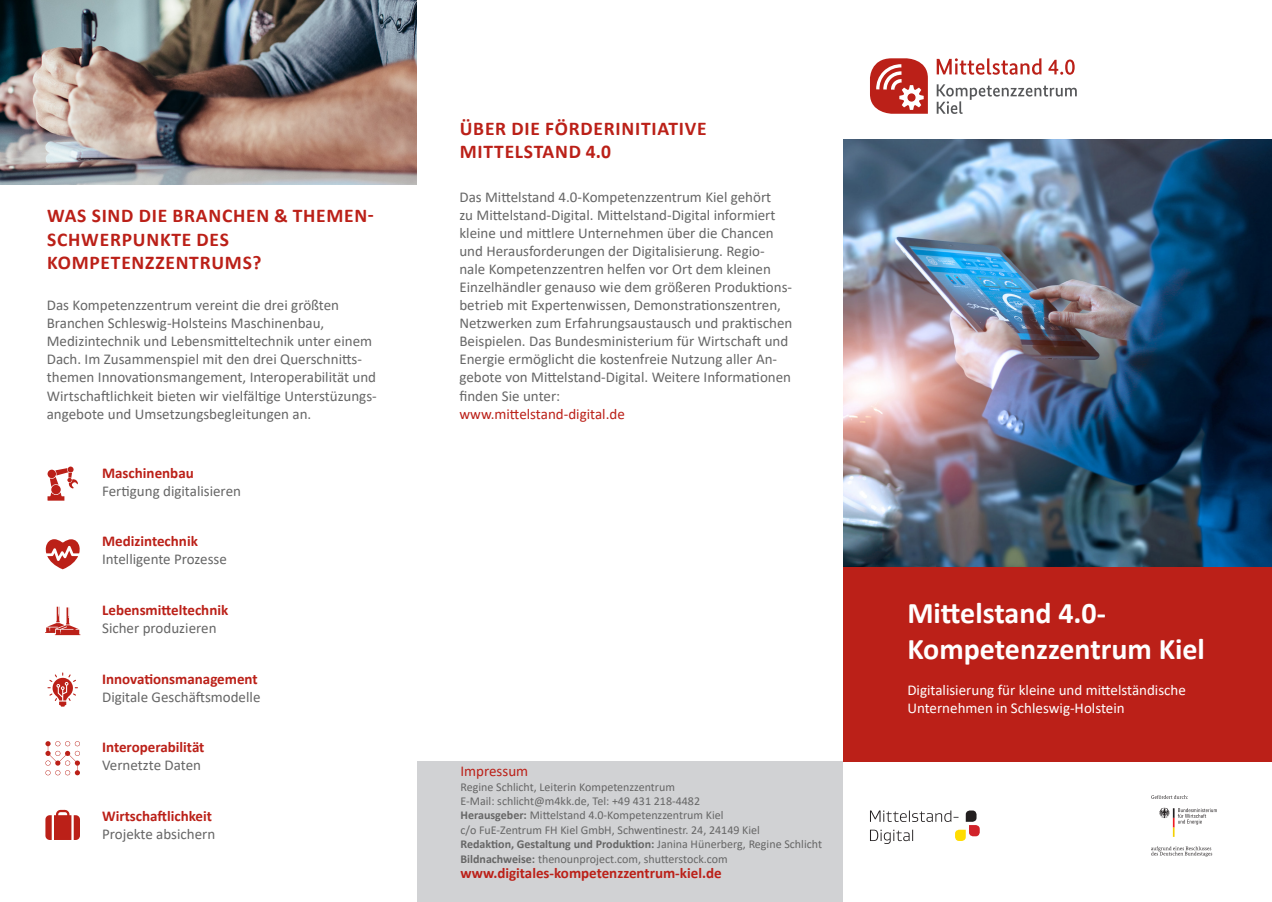
<style>
.page{position:relative;width:1272px;height:902px;background:#fff}
.page>*{position:absolute;margin:0;border:0;box-sizing:border-box;transform-origin:0 0}
.t1{font:700 30px "Calibri";color:#fff}
.t2{font:700 19.5px/23.4px "Calibri";letter-spacing:.04em;color:#bb2018}
.t3{font:15px/18px "Calibri";color:#666}
.t4{font:700 15px "Calibri";color:#bb2018}
.t5{font:15px "Calibri";color:#fff}
.t6{font:15px "Calibri";color:#bb2018}
.t7{font:12px "Calibri";color:#666}
.t8{font:700 12px "Calibri";color:#666}
.s1{font-weight:700}
.s2{font-weight:400}
</style>
<div class="page">
<svg style="left:870px;top:810px;width:109px;height:33px"></svg>
<svg style="left:936px;top:58px;width:138px;height:17px"></svg>
<svg style="left:936px;top:84px;width:140px;height:30px"></svg>
<svg style="left:870px;top:58px;width:57px;height:56px"></svg>
<div style="left:843px;top:567px;width:428px;height:194px;background:#bb2018"></div>
<img style="left:843px;top:139px;width:428px;height:428px">
<img style="left:0;top:0;width:417px;height:184px">
<svg style="left:45px;top:809px;width:35px;height:30px"></svg>
<svg style="left:46px;top:539px;width:34px;height:30px"></svg>
<svg style="left:45px;top:606px;width:35px;height:29px"></svg>
<svg style="left:47px;top:672px;width:31px;height:34px"></svg>
<svg style="left:45px;top:741px;width:35px;height:34px"></svg>
<svg style="left:47px;top:466px;width:31px;height:34px"></svg>
<svg style="left:1159px;top:807px;width:57px;height:29px"></svg>
<svg style="left:1151px;top:795px;width:37px;height:3px"></svg>
<svg style="left:1151px;top:846px;width:61px;height:10px"></svg>
<div style="left:417px;top:761px;width:425px;height:140px;background:#d1d2d4"></div>
<p class="t2" style="left:47px;top:204px;width:328px">WAS SIND DIE BRANCHEN &amp; THEMEN-<br>SCHWERPUNKTE DES</p>
<p class="t2" style="left:47px;top:250px;width:216px">KOMPETENZZENTRUMS?</p>
<p class="t3" style="left:47px;top:296px;width:294px">Das Kompetenzzentrum vereint die drei größten</p>
<p class="t3" style="left:47px;top:314px;width:279px">Branchen Schleswig-Holsteins Maschinenbau,</p>
<p class="t3" style="left:47px;top:332px;width:331px">Medizintechnik und Lebensmitteltechnik unter einem Dach. Im Zusammenspiel mit den drei Querschnitts&shy;themen Innovationsmangement, Interoperabilität und Wirtschaftlichkeit bieten wir vielfältige Unterstüzungs&shy;angebote und Umsetzungsbegleitungen an.</p>
<p class="t4" style="left:102px;top:462px;width:93px">Maschinenbau</p>
<p class="t3" style="left:102px;top:481px;width:140px">Fertigung digitalisieren</p>
<p class="t4" style="left:102px;top:531px;width:97px">Medizintechnik</p>
<p class="t3" style="left:102px;top:550px;width:126px">Intelligente Prozesse</p>
<p class="t4" style="left:102px;top:599px;width:128px">Lebensmitteltechnik</p>
<p class="t3" style="left:102px;top:618px;width:116px">Sicher produzieren</p>
<p class="t4" style="left:102px;top:668px;width:157px">Innovationsmanagement</p>
<p class="t3" style="left:102px;top:687px;width:160px">Digitale Geschäftsmodelle</p>
<p class="t4" style="left:102px;top:736px;width:104px">Interoperabilität</p>
<p class="t3" style="left:102px;top:756px;width:100px">Vernetzte Daten</p>
<p class="t4" style="left:102px;top:805px;width:111px">Wirtschaftlichkeit</p>
<p class="t3" style="left:102px;top:824px;width:115px">Projekte absichern</p>
<p class="t2" style="left:460px;top:116px;width:248px">ÜBER DIE FÖRDERINITIATIVE</p>
<p class="t2" style="left:460px;top:140px;width:153px">MITTELSTAND 4.0</p>
<p class="t3" style="left:459px;top:188px;width:334px">Das Mittelstand 4.0-Kompetenzzentrum Kiel gehört<br>zu Mittelstand-Digital. Mittelstand-Digital informiert kleine und mittlere Unternehmen über die Chancen und Herausforderungen der Digitalisierung. Regio&shy;nale Kompetenzzentren helfen vor Ort dem kleinen Einzelhändler genauso wie dem größeren Produktions&shy;betrieb mit Expertenwissen, Demonstrationszentren, Netzwerken zum Erfahrungsaustausch und praktischen Beispielen. Das Bundesministerium für Wirtschaft und Energie ermöglicht die kostenfreie Nutzung aller An&shy;gebote von Mittelstand-Digital. Weitere Informationen finden Sie unter:</p>
<p class="t6" style="left:459px;top:403px;width:167px">www.mittelstand-digital.de</p>
<p class="t6" style="left:460px;top:760px;width:69px">Impressum</p>
<p class="t7" style="left:460px;top:778px;width:216px">Regine Schlicht, Leiterin Kompetenzzentrum</p>
<p class="t7" style="left:460px;top:792px;width:241px">E-Mail: schlicht@m4kk.de, Tel: +49 431 218-4482</p>
<p class="t7" style="left:460px;top:807px;width:264px"><span class="s1">Herausgeber:</span> Mittelstand 4.0-Kompetenzzentrum Kiel</p>
<p class="t7" style="left:460px;top:821px;width:301px">c/o FuE-Zentrum FH Kiel GmbH, Schwentinestr. 24, 24149 Kiel</p>
<p class="t8" style="left:460px;top:835px;width:363px">Redaktion, Gestaltung und Produktion: <span class="s2">Janina Hünerberg, Regine Schlicht</span></p>
<p class="t7" style="left:460px;top:850px;width:269px"><span class="s1">Bildnachweise:</span> thenounproject.com, shutterstock.com</p>
<p class="t4" style="left:460px;top:862px;width:263px">www.digitales-kompetenzzentrum-kiel.de</p>
<p class="t1" style="left:907px;top:591px;width:200px">Mittelstand 4.0-</p>
<p class="t1" style="left:907px;top:627px;width:299px">Kompetenzzentrum Kiel</p>
<p class="t5" style="left:907px;top:679px;width:280px">Digitalisierung für kleine und mittelständische</p>
<p class="t5" style="left:907px;top:697px;width:219px">Unternehmen in Schleswig-Holstein</p>
</div>
